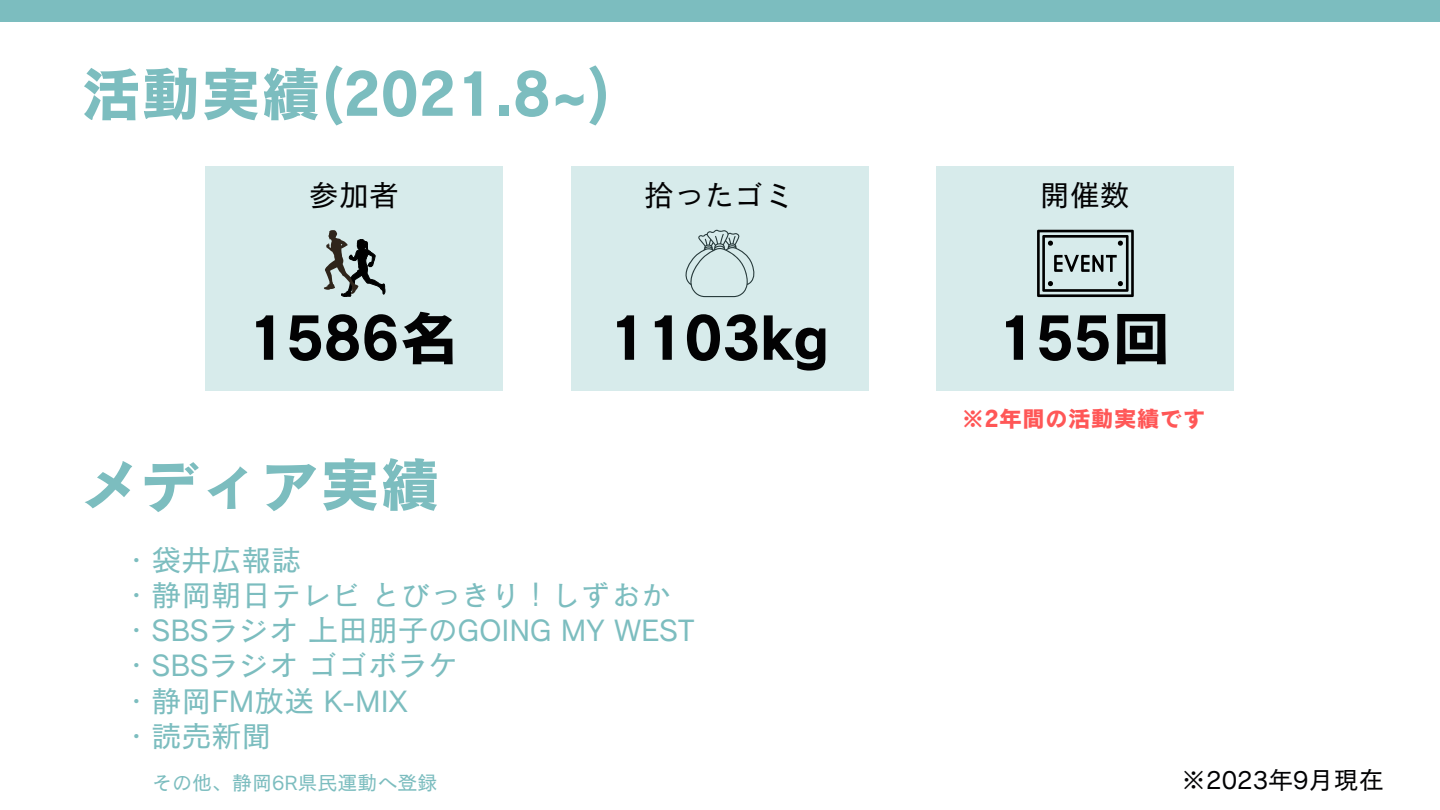
<style>
.page{position:relative;width:1440px;height:810px;background:#fff}
.page>*{position:absolute;margin:0;border:0;box-sizing:border-box;transform-origin:0 0}
.t1{font:60px "Canva Cezanne Pro N B";color:#7cbdbf}
.t2{font:60px "Canva Cezanne Pro N B";color:#020203}
.t3{font:30px "Canva Cezanne Pro N M";color:#7cbdbf}
.t4{font:30px "Canva Cezanne Pro N M";color:#020203}
.t5{font:25px "Canva Cezanne Pro N M";color:#020203}
.t6{font:23px "Canva Cezanne Pro N B";color:#ff5757}
.t7{font:20px "Canva Cezanne Pro N M";color:#7cbdbf}
</style>
<div class="page">
<div style="left:0;top:0;width:1440px;height:22px;background:#7cbdbf"></div>
<div style="left:205px;top:166px;width:298px;height:225px;background:#d7ebeb"></div>
<div style="left:936px;top:166px;width:298px;height:225px;background:#d7ebeb"></div>
<svg style="left:1037px;top:230px;width:97px;height:67px"></svg>
<svg style="left:324px;top:230px;width:61px;height:67px"></svg>
<div style="left:571px;top:166px;width:298px;height:225px;background:#d7ebeb"></div>
<p class="t1" style="left:81px;top:63px;width:531px">活動実績(2021.8~)</p>
<p class="t4" style="left:309px;top:179px;width:91px">参加者</p>
<p class="t4" style="left:644px;top:179px;width:151px">拾ったゴミ</p>
<p class="t2" style="left:248px;top:307px;width:212px">1586名</p>
<p class="t1" style="left:80px;top:454px;width:361px">メディア実績</p>
<p class="t2" style="left:609px;top:307px;width:221px">1103kg</p>
<p class="t3" style="left:122px;top:544px;width:181px">・袋井広報誌</p>
<p class="t3" style="left:122px;top:580px;width:551px">・静岡朝日テレビとびっきり！しずおか</p>
<p class="t3" style="left:122px;top:615px;width:574px">・SBSラジオ上田朋子のGOING MY WEST</p>
<p class="t3" style="left:122px;top:650px;width:338px">・SBSラジオゴゴボラケ</p>
<p class="t3" style="left:122px;top:685px;width:288px">・静岡FM放送 K-MIX</p>
<p class="t3" style="left:122px;top:721px;width:151px">・読売新聞</p>
<p class="t7" style="left:152px;top:772px;width:287px">その他、静岡6R県民運動へ登録</p>
<p class="t4" style="left:1040px;top:179px;width:91px">開催数</p>
<p class="t2" style="left:998px;top:307px;width:175px">155回</p>
<p class="t6" style="left:962px;top:407px;width:246px">※2年間の活動実績です</p>
<p class="t5" style="left:1181px;top:767px;width:204px">※2023年9月現在</p>
</div>
